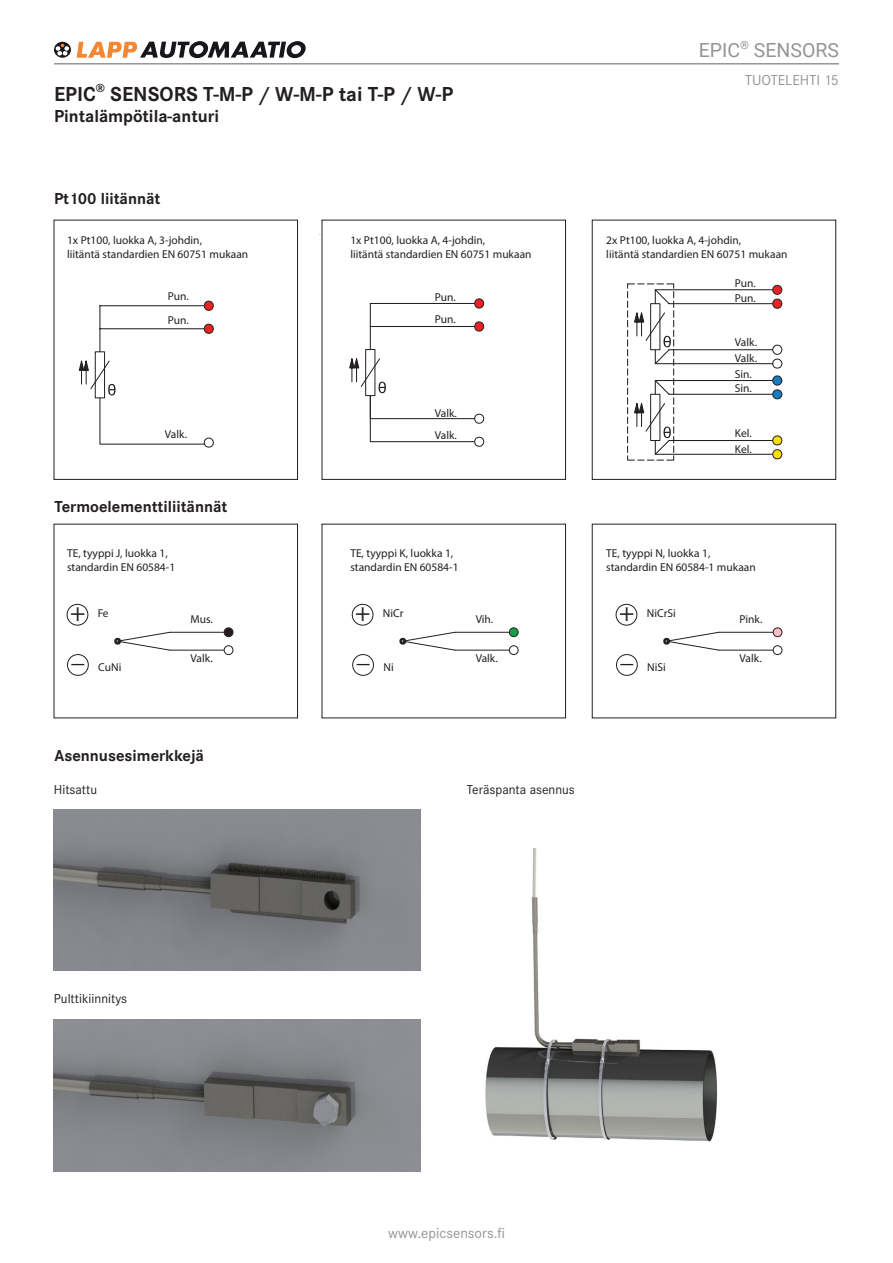
<style>
.page{position:relative;width:893px;height:1263px;background:#fff}
.page>*{position:absolute;margin:0;border:0;box-sizing:border-box;transform-origin:0 0}
.t1{font:25.8px/41px "Trade Gothic LT";color:#231f20}
.Main_headline_14pt_b{font:700 21px "Corporate STOT";color:#231f20}
.t2{font:19.5px "Roboto";color:#939598}
._2nd_headline_12pt_b{font:700 18px "Corporate STOT";color:#231f20}
.Body_headline_11pt_b{font:700 16.5px "Corporate STOT";color:#231f20}
.Datasheet_no__10_pt{font:15px "Corporate STOT";color:#939598}
.Table_text_9pt{font:13.5px "Corporate STOT";color:#231f20}
.t3{font:11.4px/13.8px "Trade Gothic LT";color:#231f20}
</style>
<div class="page">
<div style="left:95px;top:352px;width:10px;height:46px;border:1px solid #231f20"></div>
<hr style="left:99px;top:306px;width:1px;height:46px;background:#231f20">
<hr style="left:100px;top:328px;width:104px;height:1px;background:#231f20">
<hr style="left:100px;top:305px;width:104px;height:1px;background:#231f20">
<svg style="left:204px;top:300px;width:10px;height:11px"></svg>
<svg style="left:204px;top:323px;width:10px;height:11px"></svg>
<svg style="left:79px;top:357px;width:135px;height:91px"></svg>
<div style="left:365px;top:349px;width:10px;height:47px;border:1px solid #231f20"></div>
<hr style="left:370px;top:303px;width:1px;height:46px;background:#231f20">
<hr style="left:370px;top:326px;width:105px;height:1px;background:#231f20">
<hr style="left:370px;top:303px;width:105px;height:1px;background:#231f20">
<svg style="left:474px;top:298px;width:11px;height:11px"></svg>
<svg style="left:474px;top:321px;width:11px;height:11px"></svg>
<svg style="left:349px;top:355px;width:136px;height:92px"></svg>
<svg style="left:627px;top:283px;width:156px;height:178px"></svg>
<hr style="left:170px;top:632px;width:54px;height:1px;background:#231f20">
<hr style="left:170px;top:650px;width:54px;height:1px;background:#231f20">
<svg style="left:114px;top:631px;width:57px;height:20px"></svg>
<div style="left:224px;top:628px;width:9px;height:9px;background:#231f20;border-radius:50%"></div>
<div style="left:224px;top:627px;width:9px;height:10px;border:1px solid #231f20;border-radius:50%"></div>
<div style="left:224px;top:645px;width:9px;height:10px;border:1px solid #231f20;border-radius:50%"></div>
<div style="left:67px;top:604px;width:21px;height:21px;border:1px solid #231f20;border-radius:50%"></div>
<div style="left:67px;top:654px;width:22px;height:22px;border:1px solid #231f20;border-radius:50%"></div>
<hr style="left:455px;top:632px;width:54px;height:1px;background:#231f20">
<hr style="left:455px;top:650px;width:54px;height:1px;background:#231f20">
<svg style="left:399px;top:631px;width:57px;height:20px"></svg>
<div style="left:509px;top:628px;width:9px;height:9px;background:#16a149;border-radius:50%"></div>
<div style="left:509px;top:627px;width:9px;height:10px;border:1px solid #231f20;border-radius:50%"></div>
<div style="left:509px;top:645px;width:9px;height:10px;border:1px solid #231f20;border-radius:50%"></div>
<div style="left:352px;top:604px;width:21px;height:21px;border:1px solid #231f20;border-radius:50%"></div>
<div style="left:352px;top:654px;width:22px;height:22px;border:1px solid #231f20;border-radius:50%"></div>
<hr style="left:719px;top:632px;width:54px;height:1px;background:#231f20">
<hr style="left:719px;top:650px;width:54px;height:1px;background:#231f20">
<svg style="left:663px;top:631px;width:57px;height:20px"></svg>
<div style="left:773px;top:628px;width:9px;height:9px;background:#f9bfc5;border-radius:50%"></div>
<div style="left:773px;top:627px;width:9px;height:10px;border:1px solid #231f20;border-radius:50%"></div>
<div style="left:773px;top:645px;width:9px;height:10px;border:1px solid #231f20;border-radius:50%"></div>
<div style="left:616px;top:604px;width:21px;height:21px;border:1px solid #231f20;border-radius:50%"></div>
<div style="left:616px;top:654px;width:22px;height:22px;border:1px solid #231f20;border-radius:50%"></div>
<div style="left:54px;top:220px;width:244px;height:260px;border:1px solid #231f20"></div>
<div style="left:322px;top:220px;width:244px;height:260px;border:1px solid #231f20"></div>
<div style="left:592px;top:220px;width:244px;height:260px;border:1px solid #231f20"></div>
<div style="left:592px;top:524px;width:244px;height:194px;border:1px solid #231f20"></div>
<img style="left:54px;top:809px;width:366px;height:161px">
<img style="left:54px;top:1019px;width:366px;height:152px">
<img style="left:485px;top:848px;width:232px;height:294px">
<svg style="left:54px;top:42px;width:17px;height:16px"></svg>
<svg style="left:55px;top:43px;width:14px;height:13px"></svg>
<svg style="left:77px;top:41px;width:229px;height:17px"></svg>
<hr style="left:54px;top:63px;width:785px;height:2px;background:#939598">
<p class="Main_headline_14pt_b" style="left:54px;top:82px;width:401px">EPIC<sup>®</sup> SENSORS T-M-P / W-M-P tai T-P / W-P</p>
<p class="_2nd_headline_12pt_b" style="left:54px;top:106px;width:167px">Pintalämpötila-anturi</p>
<p class="Body_headline_11pt_b" style="left:54px;top:189px;width:108px">Pt100 liitännät</p>
<h3 class="t2" style="left:699px;top:37px;width:142px">EPIC<sup>®</sup> SENSORS</h3>
<p class="Datasheet_no__10_pt" style="left:745px;top:71px;width:95px">TUOTELEHTI 15</p>
<p class="t3" style="left:67px;top:234px;width:183px">1x Pt100, luokka A, 3-johdin,<br>liitäntä standardien EN 60751 mukaan</p>
<p class="t3" style="left:168px;top:284px;width:22px;line-height:23.9px">Pun.<br>Pun.</p>
<p class="t3" style="left:165px;top:427px;width:24px">Valk.</p>
<p class="Body_headline_11pt_b" style="left:54px;top:497px;width:175px">Termoelementtiliitännät</p>
<p class="t3" style="left:67px;top:546px;width:110px">TE, tyyppi J, luokka 1, standardin EN 60584-1</p>
<p class="t1" style="left:70px;top:592px;width:17px">+ _</p>
<p class="t3" style="left:98px;top:606px;width:12px">Fe</p>
<p class="t3" style="left:98px;top:660px;width:25px">CuNi</p>
<p class="t3" style="left:191px;top:612px;width:24px">Mus.</p>
<p class="t3" style="left:191px;top:651px;width:24px">Valk.</p>
<p class="Body_headline_11pt_b" style="left:54px;top:746px;width:151px">Asennusesimerkkejä</p>
<p class="Table_text_9pt" style="left:54px;top:782px;width:45px">Hitsattu</p>
<p class="Table_text_9pt" style="left:54px;top:991px;width:75px">Pulttikiinnitys</p>
<p class="t3" style="left:350px;top:234px;width:183px">1x Pt100, luokka A, 4-johdin,<br>liitäntä standardien EN 60751 mukaan</p>
<p class="t3" style="left:606px;top:234px;width:183px">2x Pt100, luokka A, 4-johdin,<br>liitäntä standardien EN 60751 mukaan</p>
<p class="t3" style="left:435px;top:285px;width:22px;line-height:22.6px">Pun.<br>Pun.</p>
<p class="t3" style="left:435px;top:401px;width:24px;line-height:22.6px">Valk.<br>Valk.</p>
<p class="t3" style="left:735px;top:275px;width:22px;line-height:15.6px">Pun.<br>Pun.</p>
<p class="t3" style="left:735px;top:335px;width:24px">Valk.</p>
<p class="t3" style="left:735px;top:367px;width:19px">Sin.<br>Sin.</p>
<p class="t3" style="left:735px;top:425px;width:18px;line-height:15.5px">Kel.<br>Kel.</p>
<p class="t3" style="left:735px;top:351px;width:24px">Valk.</p>
<p class="t3" style="left:350px;top:546px;width:110px">TE, tyyppi K, luokka 1, standardin EN 60584-1</p>
<p class="t3" style="left:606px;top:546px;width:151px">TE, tyyppi N, luokka 1, standardin EN 60584-1 mukaan</p>
<p class="t1" style="left:355px;top:592px;width:17px">+ _</p>
<p class="t3" style="left:383px;top:606px;width:22px">NiCr</p>
<p class="t3" style="left:383px;top:660px;width:12px">Ni</p>
<p class="t3" style="left:476px;top:612px;width:19px">Vih.</p>
<p class="t3" style="left:476px;top:651px;width:24px">Valk.</p>
<p class="Table_text_9pt" style="left:467px;top:782px;width:110px">Teräspanta asennus</p>
<p class="t1" style="left:619px;top:592px;width:17px">+ _</p>
<p class="t3" style="left:647px;top:606px;width:31px">NiCrSi</p>
<p class="t3" style="left:647px;top:660px;width:20px">NiSi</p>
<p class="t3" style="left:739px;top:612px;width:24px">Pink.</p>
<p class="t3" style="left:739px;top:651px;width:24px">Valk.</p>
<h3 class="Datasheet_no__10_pt" style="left:388px;top:1224px;width:118px">www.epicsensors.fi</h3>
</div>
